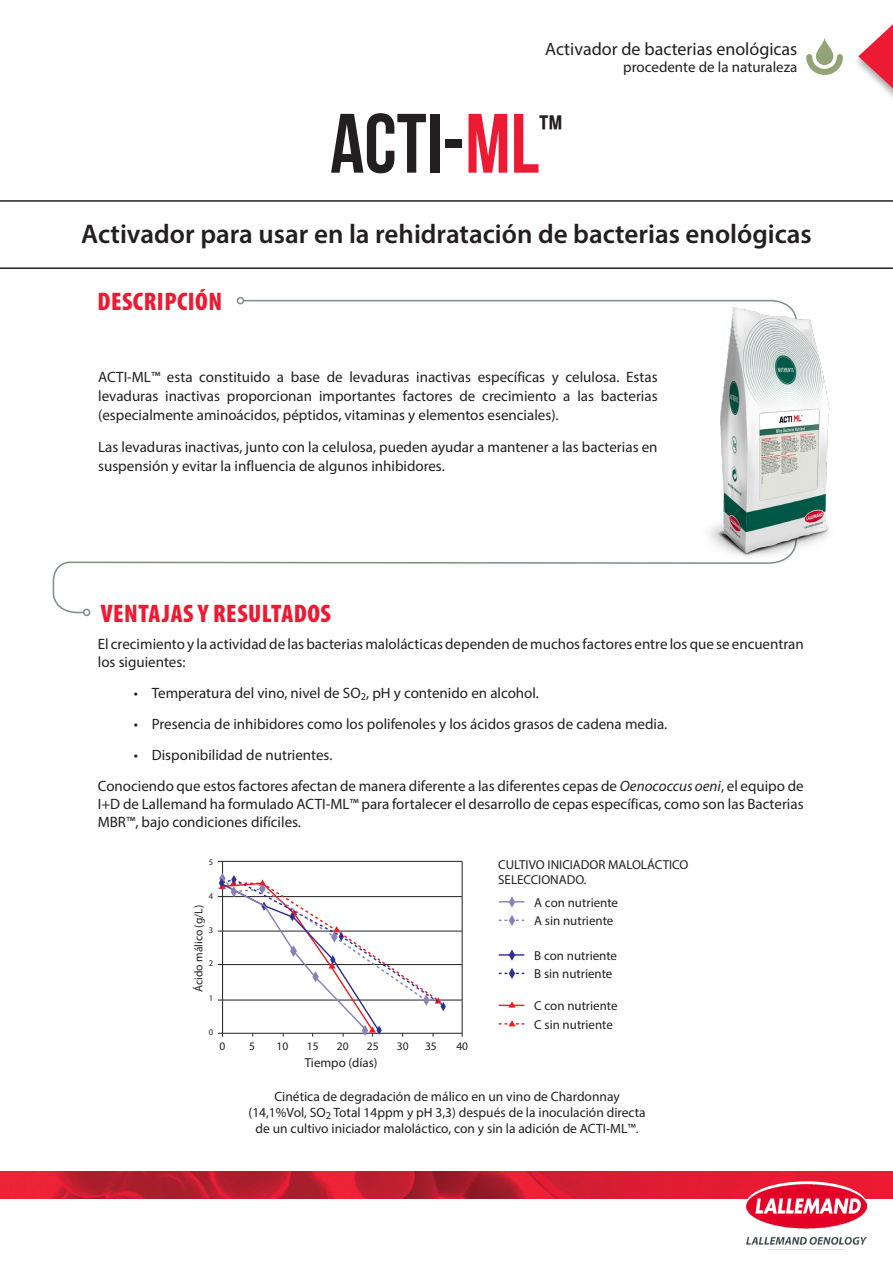
<style>
.page{position:relative;width:893px;height:1263px;background:#fff}
.page>*{position:absolute;margin:0;border:0;box-sizing:border-box;transform-origin:0 0}
.t1{font:84px "Bebas Neue";color:#231f20}
.t2{font:600 27px "Myriad Pro";color:#231f20}
.t3{font:900 condensed 25.5px "Myriad Pro";letter-spacing:.02em;color:#ed1a33}
.t4{font:18px "Myriad Pro";color:#231f20}
.t5{font:15px/18.9px "Myriad Pro";color:#231f20}
.t6{font:13.5px/16.2px "Myriad Pro";color:#231f20;text-align:center}
.t7{font:12.9px/18.5px "Myriad Pro";color:#231f20}
.t8{font:11.55px "Myriad Pro";color:#231f20}
.t9{font:8.7px "Myriad Pro";color:#231f20}
.s1{color:#ed1a33}
.s2{font-style:italic}
</style>
<div class="page">
<svg style="left:858px;top:24px;width:35px;height:73px"></svg>
<img style="left:0;top:1171px;width:893px;height:27px">
<svg style="left:745px;top:1181px;width:123px;height:30px"></svg>
<svg style="left:806px;top:38px;width:37px;height:37px"></svg>
<img style="left:746px;top:1185px;width:120px;height:64px">
<svg style="left:52px;top:299px;width:734px;height:315px"></svg>
<div style="left:237px;top:297px;width:7px;height:7px;border:2px solid #7d8e80;border-radius:50%"></div>
<div style="left:83px;top:609px;width:7px;height:7px;border:2px solid #7d8e80;border-radius:50%"></div>
<svg style="left:0;top:200px;width:893px;height:69px"></svg>
<hr style="left:222px;top:861px;width:1px;height:175px;background:#231f20">
<hr style="left:462px;top:861px;width:1px;height:175px;background:#231f20">
<hr style="left:218px;top:1033px;width:244px;height:1px;background:#231f20">
<hr style="left:218px;top:1000px;width:244px;height:1px;background:#231f20">
<hr style="left:218px;top:964px;width:244px;height:1px;background:#231f20">
<hr style="left:218px;top:931px;width:244px;height:1px;background:#231f20">
<hr style="left:218px;top:896px;width:244px;height:1px;background:#231f20">
<hr style="left:218px;top:861px;width:244px;height:1px;background:#231f20">
<svg style="left:509px;top:949px;width:6px;height:12px"></svg>
<svg style="left:499px;top:1020px;width:25px;height:6px"></svg>
<svg style="left:499px;top:1001px;width:25px;height:7px"></svg>
<hr style="left:499px;top:954px;width:25px;height:2px;background:#2e3092">
<svg style="left:499px;top:968px;width:25px;height:11px"></svg>
<svg style="left:499px;top:896px;width:25px;height:12px"></svg>
<svg style="left:499px;top:915px;width:25px;height:11px"></svg>
<svg style="left:219px;top:873px;width:227px;height:163px"></svg>
<img style="left:691px;top:304px;width:139px;height:257px">
<p class="t4" style="left:545px;top:38px;width:254px">Activador de bacterias enológicas</p>
<p class="t5" style="left:623px;top:57px;width:176px">procedente de la naturaleza</p>
<h1 class="t1" style="left:330px;top:98px;width:234px">ACTI-<span class="s1">ML</span><sup>™</sup></h1>
<h2 class="t2" style="left:81px;top:216px;width:732px">Activador para usar en la rehidratación de bacterias enológicas</h2>
<h3 class="t3" style="left:97px;top:285px;width:126px">DESCRIPCIÓN</h3>
<p class="t5" style="left:98px;top:368px;width:561px;text-align:justify">ACTI-ML™ esta constituido a base de levaduras inactivas específicas y celulosa. Estas levaduras inactivas proporcionan importantes factores de crecimiento a las bacterias (especialmente aminoácidos, péptidos, vitaminas y elementos esenciales).</p>
<p class="t5" style="left:98px;top:437px;width:561px">Las levaduras inactivas, junto con la celulosa, pueden ayudar a mantener a las bacterias en suspensión y evitar la influencia de algunos inhibidores.</p>
<h3 class="t3" style="left:101px;top:597px;width:232px">VENTAJAS Y RESULTADOS</h3>
<p class="t5" style="left:98px;top:635px;width:707px;line-height:18px">El crecimiento y la actividad de las bacterias malolácticas dependen de muchos factores entre los que se encuentran los siguientes:</p>
<p class="t5" style="left:134px;top:683px;width:407px">• Temperatura del vino, nivel de SO<sub>2</sub>, pH y contenido en alcohol.</p>
<p class="t5" style="left:134px;top:714px;width:535px">• Presencia de inhibidores como los polifenoles y los ácidos grasos de cadena media.</p>
<p class="t5" style="left:98px;top:739px;width:707px;line-height:30.8px;text-indent:36px">• Disponibilidad de nutrientes.<br>Conociendo que estos factores afectan de manera diferente a las diferentes cepas de <span class="s2">Oenococcus oeni</span>, el equipo de</p>
<p class="t5" style="left:98px;top:794px;width:707px;line-height:18px">I+D de Lallemand ha formulado ACTI-ML™ para fortalecer el desarrollo de cepas específicas, como son las Bacterias<br>MBR™, bajo condiciones difíciles.</p>
<p class="t9" style="left:209px;top:856px;width:6px">5</p>
<p class="t9" style="left:209px;top:890px;width:6px">4</p>
<p class="t8" style="left:192px;top:992px;width:88px;rotate:-90deg">Ácido málico (g/L)</p>
<p class="t9" style="left:209px;top:925px;width:6px">3</p>
<p class="t9" style="left:209px;top:958px;width:6px">2</p>
<p class="t9" style="left:209px;top:993px;width:6px">1</p>
<p class="t9" style="left:209px;top:1026px;width:6px">0</p>
<p class="t8" style="left:220px;top:1039px;width:7px">0</p>
<p class="t7" style="left:498px;top:856px;width:192px;line-height:15.6px">CULTIVO INICIADOR MALOLÁCTICO<br>SELECCIONADO.</p>
<p class="t7" style="left:534px;top:893px;width:85px">A con nutriente<br>A sin nutriente</p>
<p class="t7" style="left:534px;top:946px;width:84px">B con nutriente<br>B sin nutriente</p>
<p class="t8" style="left:249px;top:1039px;width:7px">5</p>
<p class="t8" style="left:276px;top:1039px;width:13px">10</p>
<p class="t8" style="left:307px;top:1039px;width:13px">15</p>
<p class="t8" style="left:337px;top:1039px;width:13px">20</p>
<p class="t8" style="left:367px;top:1039px;width:13px">25</p>
<p class="t8" style="left:397px;top:1039px;width:13px">30</p>
<p class="t8" style="left:425px;top:1039px;width:13px">35</p>
<p class="t8" style="left:456px;top:1039px;width:13px">40</p>
<p class="t7" style="left:305px;top:1053px;width:74px">Tiempo (días)</p>
<p class="t7" style="left:534px;top:996px;width:85px">C con nutriente<br>C sin nutriente</p>
<p class="t6" style="left:248px;top:1088px;width:399px">Cinética de degradación de málico en un vino de Chardonnay (14,1%Vol, SO<sub>2</sub> Total 14ppm y pH 3,3) después de la inoculación directa de un cultivo iniciador maloláctico, con y sin la adición de ACTI-ML™.</p>
</div>
